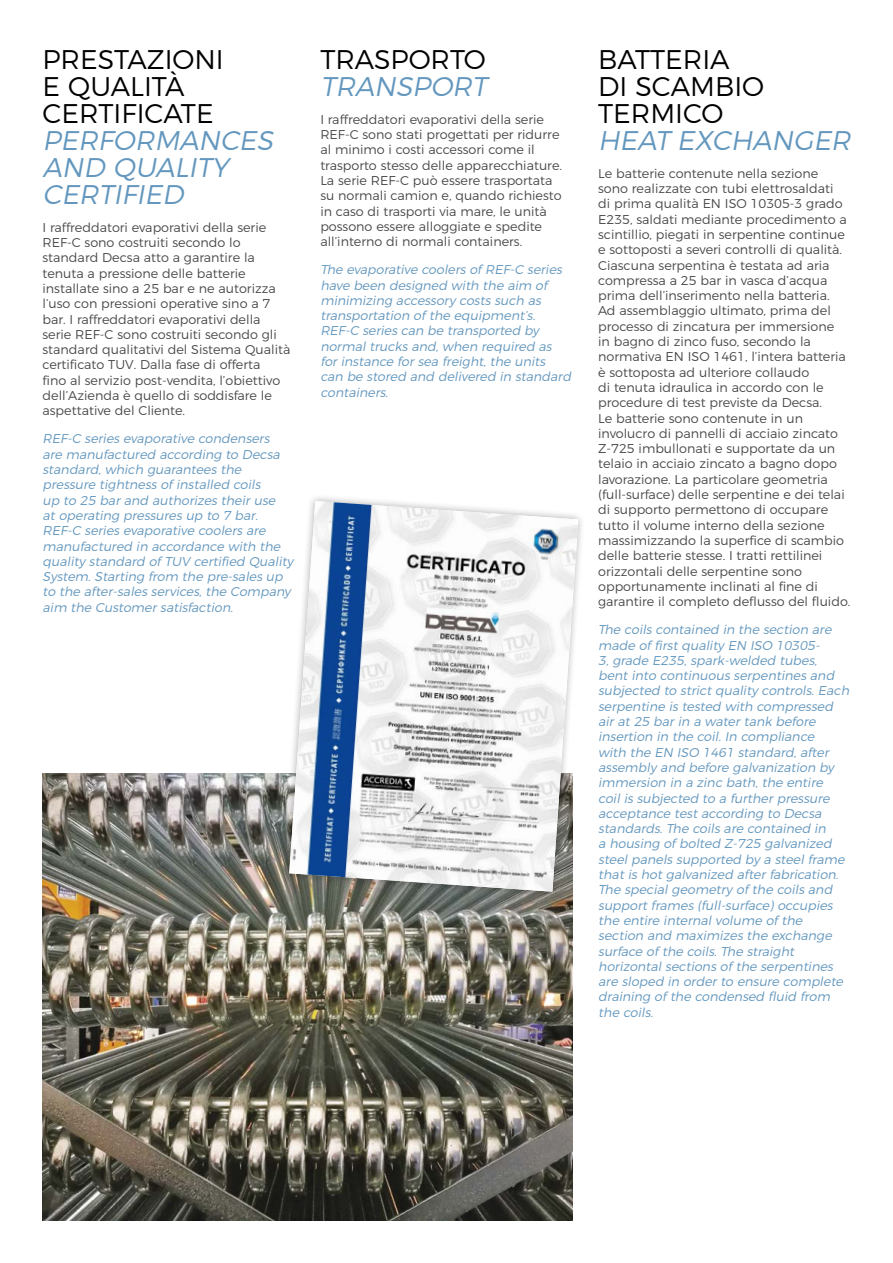
<style>
.page{position:relative;width:893px;height:1263px;background:#fff}
.page>*{position:absolute;margin:0;border:0;box-sizing:border-box;transform-origin:0 0}
.t1{font:300 27px/27px "Montserrat";color:#000}
.t2{font:italic 300 27px/27px "Montserrat";color:#6397be}
.t3{font:300 12.75px/15.3px "Montserrat";color:#484848}
.t4{font:italic 300 12.75px/15.3px "Montserrat";color:#6397be}
.t5{font:italic 300 12.75px/15.3px "Montserrat";letter-spacing:-.02em;color:#6397be}
</style>
<div class="page">
<img style="left:43px;top:774px;width:530px;height:446px">
<div style="left:282px;top:494px;width:304px;height:405px;background:#000;opacity:.3"></div>
<img style="left:289px;top:501px;width:289px;height:391px">
<h1 class="t1" style="left:43px;top:43px;width:183px">PRESTAZIONI<br>E QUALITÀ<br>CERTIFICATE</h1>
<h1 class="t2" style="left:43px;top:124px;width:239px">PERFORMANCES<br>AND QUALITY<br>CERTIFIED</h1>
<p class="t3" style="left:43px;top:218px;width:249px">I raffreddatori evaporativi della serie REF-C sono costruiti secondo lo standard Decsa atto a garantire la tenuta a pressione delle batterie installate sino a 25 bar e ne autorizza l’uso con pressioni operative sino a 7 bar. I raffreddatori evaporativi della serie REF-C sono costruiti secondo gli standard qualitativi del Sistema Qualità certificato TUV. Dalla fase di offerta<br>fino al servizio post-vendita, l’obiettivo dell’Azienda è quello di soddisfare le aspettative del Cliente.</p>
<p class="t5" style="left:43px;top:430px;width:252px">REF-C seriesevaporative condensers are manufactured according to Decsa standard,which guaranteesthe pressure tightnessof installed coils<br>up to 25 barand authorizestheiruse atoperating pressuresup to 7 bar.<br>REF-C seriesevaporative coolersare manufactured in accordance with the quality standard of TUV certified Quality System.Starting from the pre-salesup to the after-salesservices,the Company aim the Customersatisfaction.</p>
<h1 class="t1" style="left:320px;top:43px;width:167px">TRASPORTO</h1>
<h1 class="t2" style="left:320px;top:70px;width:175px">TRANSPORT</h1>
<p class="t3" style="left:320px;top:110px;width:243px">I raffreddatori evaporativi della serie REF-C sono stati progettati per ridurre al minimo i costi accessori come il trasporto stesso delle apparecchiature.<br>La serie REF-C può essere trasportata su normali camion e, quando richiesto in caso di trasporti via mare, le unità possono essere alloggiate e spedite all’interno di normali containers.</p>
<p class="t4" style="left:320px;top:261px;width:255px">The evaporative coolersof REF-C series have been designed with the aim of minimizing accessory costssuch as transportation of the equipment’s.<br>REF-C seriescan be transported by normaltrucksand,when required as forinstance forsea freight,the units can be stored and delivered in standard containers.</p>
<h1 class="t1" style="left:598px;top:43px;width:168px">BATTERIA<br>DI SCAMBIO<br>TERMICO</h1>
<h1 class="t2" style="left:598px;top:124px;width:260px">HEAT EXCHANGER</h1>
<p class="t3" style="left:598px;top:164px;width:254px">Le batterie contenute nella sezione sono realizzate con tubi elettrosaldati<br>di prima qualità EN ISO 10305-3 grado E235, saldati mediante procedimento a scintillio, piegati in serpentine continue e sottoposti a severi controlli di qualità.<br>Ciascuna serpentina è testata ad aria compressa a 25 bar in vasca d’acqua prima dell’inserimento nella batteria.<br>Ad assemblaggio ultimato, prima del processo di zincatura per immersione<br>in bagno di zinco fuso, secondo la normativa EN ISO 1461, l’intera batteria è sottoposta ad ulteriore collaudo<br>di tenuta idraulica in accordo con le procedure di test previste da Decsa.<br>Le batterie sono contenute in un involucro di pannelli di acciaio zincato Z-725 imbullonati e supportate da un telaio in acciaio zincato a bagno dopo lavorazione. La particolare geometria (full-surface) delle serpentine e dei telai di supporto permettono di occupare tutto il volume interno della sezione massimizzando la superfice di scambio delle batterie stesse. I tratti rettilinei orizzontali delle serpentine sono opportunamente inclinati al fine di garantire il completo deflusso del fluido.</p>
<p class="t4" style="left:598px;top:621px;width:256px">The coilscontained in the section are made of firstquality EN ISO 10305- 3,grade E235,spark-welded tubes, bentinto continuousserpentinesand subjected to strictquality controls.Each serpentine istested with compressed airat25 barin a watertank before insertion in the coil.In compliance<br>with the EN ISO 1461 standard,after assembly and before galvanization by immersion in a zinc bath,the entire coilissubjected to a furtherpressure acceptance testaccording to Decsa standards.The coilsare contained in<br>a housing of bolted Z-725 galvanized steelpanelssupported by a steelframe thatishotgalvanized afterfabrication.<br>The specialgeometry of the coilsand supportframes(full-surface)occupies the entire internalvolume of the section and maximizesthe exchange surface of the coils.The straight horizontalsectionsof the serpentines are sloped in orderto ensure complete draining of the condensed fluid from the coils.</p>
</div>
